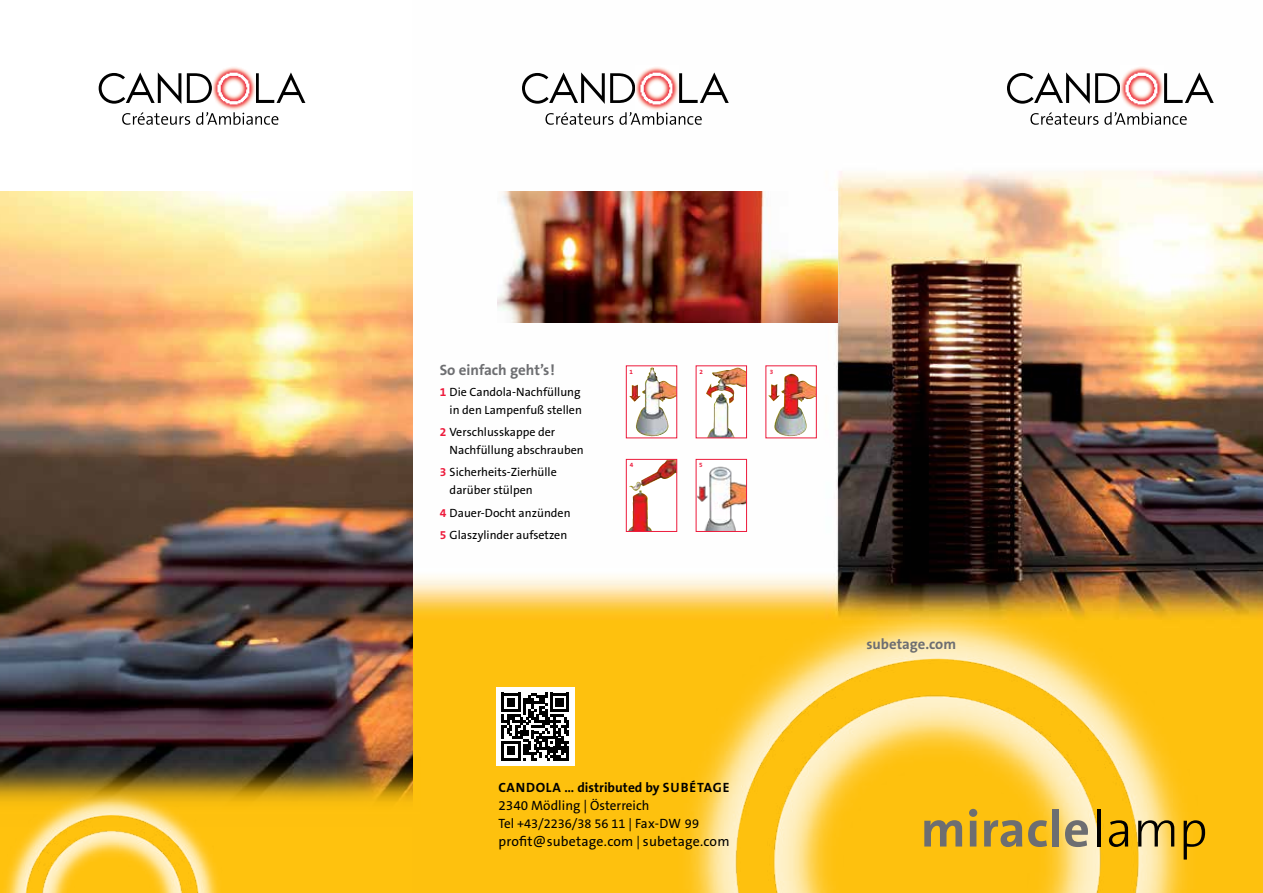
<style>
.page{position:relative;width:1263px;height:893px;background:#fff}
.page>*{position:absolute;margin:0;border:0;box-sizing:border-box;transform-origin:0 0}
.t1{font:700 51.9px "The Sans B W7";letter-spacing:.01em;color:#6d6e71}
.t2{font:700 15px "The Sans B W7";color:#6d6e71}
.t3{font:700 14.7px "The Sans B W7";color:#6d6e71}
.t4{font:13.8px "The Sans B W5 Plain";letter-spacing:.015em;color:#000}
.t5{font:700 13.5px "The Sans B W7";letter-spacing:.02em;color:#000}
.t6{font:13.5px "The Sans B W5 Plain";letter-spacing:.005em;color:#000}
.t7{font:13.2px "The Sans B W5 Plain";letter-spacing:.005em;color:#000}
.t8{font:12px/18px "The Sans B W5 Plain";color:#000}
.t9{font:700 6.3px "The Sans B W7";color:#ed1a3b}
.s1{font-family:"The Sans B W7";font-weight:700;color:#ed1a3b}
.s2{font-size:13.5px}
.s3{font-family:"The Sans B W3";font-weight:300;color:#000}
</style>
<div class="page">
<img style="left:412px;top:85px;width:851px;height:808px">
<img style="left:0;top:191px;width:412px;height:548px">
<img style="left:497px;top:191px;width:341px;height:132px">
<img style="left:0;top:739px;width:421px;height:154px">
<img style="left:0;top:776px;width:241px;height:117px">
<img style="left:646px;top:597px;width:551px;height:296px">
<svg style="left:628px;top:368px;width:47px;height:68px"></svg>
<img style="left:636px;top:368px;width:22px;height:68px">
<div style="left:626px;top:366px;width:51px;height:72px;border:1px solid #ed1a3b"></div>
<svg style="left:698px;top:368px;width:47px;height:68px"></svg>
<img style="left:706px;top:368px;width:32px;height:26px">
<div style="left:696px;top:366px;width:51px;height:72px;border:1px solid #ed1a3b"></div>
<svg style="left:768px;top:368px;width:46px;height:68px"></svg>
<img style="left:774px;top:374px;width:31px;height:62px">
<svg style="left:628px;top:461px;width:47px;height:69px"></svg>
<img style="left:632px;top:461px;width:35px;height:26px">
<div style="left:626px;top:459px;width:51px;height:73px;border:1px solid #ed1a3b"></div>
<img style="left:698px;top:461px;width:47px;height:69px">
<div style="left:696px;top:459px;width:51px;height:73px;border:1px solid #ed1a3b"></div>
<div style="left:496px;top:687px;width:78px;height:78px;background:#fff"></div>
<svg style="left:501px;top:693px;width:68px;height:67px"></svg>
<svg style="left:1164px;top:72px;width:50px;height:31px"></svg>
<svg style="left:1007px;top:72px;width:113px;height:32px"></svg>
<img style="left:1121px;top:67px;width:42px;height:44px">
<svg style="left:1030px;top:112px;width:68px;height:13px"></svg>
<svg style="left:1104px;top:112px;width:83px;height:13px"></svg>
<svg style="left:679px;top:72px;width:50px;height:31px"></svg>
<svg style="left:522px;top:72px;width:113px;height:32px"></svg>
<img style="left:636px;top:67px;width:43px;height:44px">
<svg style="left:545px;top:112px;width:68px;height:13px"></svg>
<svg style="left:619px;top:112px;width:83px;height:13px"></svg>
<svg style="left:187px;top:73px;width:25px;height:30px"></svg>
<svg style="left:256px;top:72px;width:49px;height:31px"></svg>
<svg style="left:99px;top:72px;width:82px;height:32px"></svg>
<img style="left:212px;top:67px;width:43px;height:43px">
<svg style="left:122px;top:112px;width:68px;height:13px"></svg>
<svg style="left:196px;top:112px;width:82px;height:13px"></svg>
<p class="t2" style="left:440px;top:361px;width:117px">So einfach geht’s!</p>
<p class="t8" style="left:440px;top:383px;width:144px;text-align:right"><span class="s1">1</span> Die Candola-Nachfüllung in den Lampenfuß stellen</p>
<p class="t8" style="left:450px;top:423px;width:136px;text-indent:-10px"><span class="s1">2</span> Verschlusskappe der<br>Nachfüllung abschrauben</p>
<p class="t8" style="left:450px;top:463px;width:109px;text-indent:-10px"><span class="s1">3</span> Sicherheits-Zierhülle darüber stülpen</p>
<p class="t8" style="left:440px;top:501px;width:132px;line-height:22.2px"><span class="s1">4</span> Dauer-Docht anzünden<br><span class="s1">5</span> Glaszylinder aufsetzen</p>
<p class="t9" style="left:630px;top:367px;width:5px">1</p>
<p class="t9" style="left:699px;top:367px;width:5px">2</p>
<p class="t9" style="left:770px;top:367px;width:5px">3</p>
<p class="t9" style="left:630px;top:461px;width:5px">4</p>
<p class="t9" style="left:699px;top:461px;width:5px">5</p>
<p class="t5" style="left:498px;top:779px;width:233px">CANDOLA … distributed by SUBÉTAGE</p>
<p class="t6" style="left:498px;top:797px;width:152px">2340 Mödling | Österreich</p>
<p class="t7" style="left:498px;top:815px;width:202px"><span class="s2">Tel</span> +43/2236/38 56 11 | <span class="s2">Fax-DW</span> 99</p>
<p class="t4" style="left:498px;top:833px;width:233px">profit@subetage.com <span class="s2">|</span> subetage.com</p>
<p class="t3" style="left:866px;top:634px;width:91px">subetage.com</p>
<h1 class="t1" style="left:921px;top:796px;width:288px">miracle<span class="s3">lamp</span></h1>
</div>
